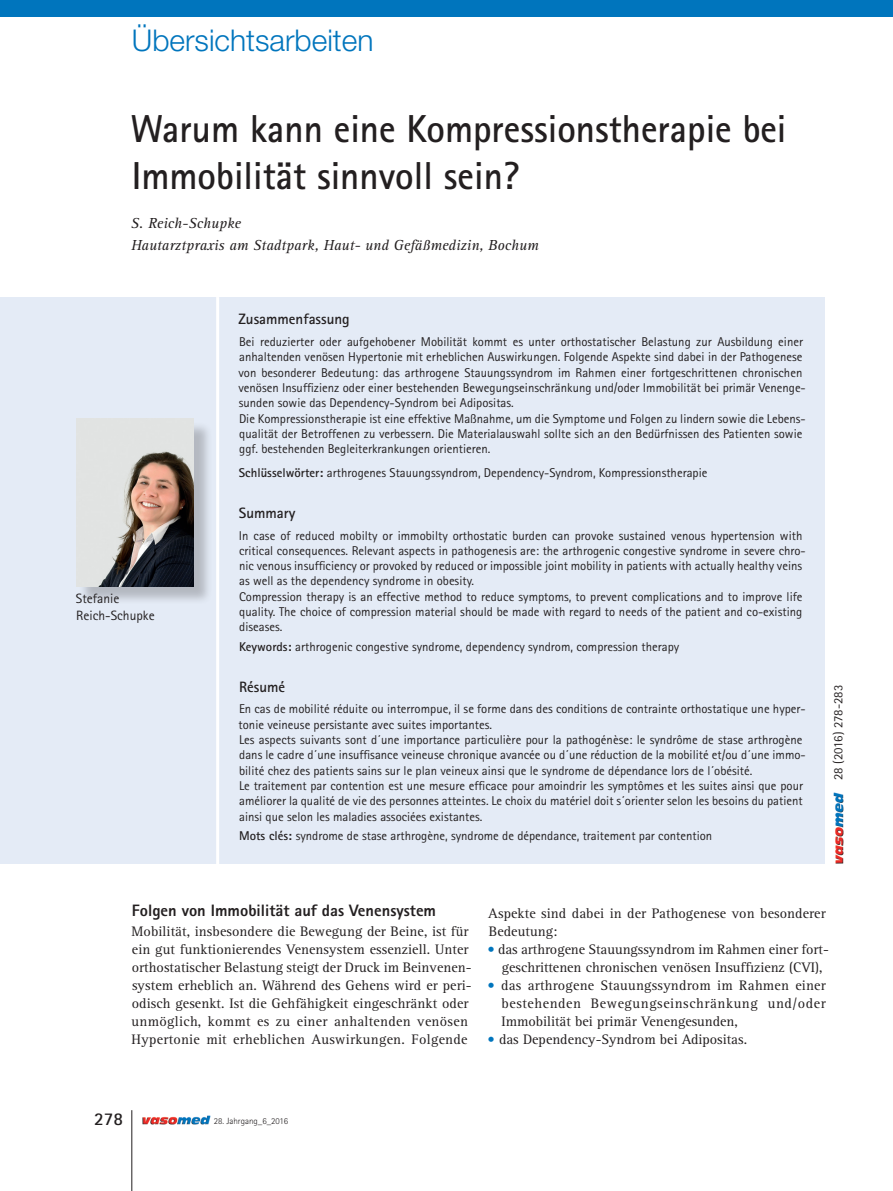
<style>
.page{position:relative;width:893px;height:1191px;background:#fff}
.page>*{position:absolute;margin:0;border:0;box-sizing:border-box;transform-origin:0 0}
._03_Head_26{font:700 39px/46.8px "Rotis Sans Serif Std";color:#231f20;scale:.95 1}
.t1{font:300 30px "Helvetica Neue LT Std";color:#0075bd}
.t2{font:700 18px "Rotis Sans Serif Std";color:#231f20}
._03_Sub_11{font:800 16.5px "Rotis Sans Serif Std";color:#231f20}
._03_Autoren{font:italic 15px "Rotis Serif Std";color:#231f20}
._03_Zusammenfassung{font:700 15px "Rotis Sans Serif Std";color:#231f20}
._03_Body{font:14.25px/18px "Rotis Serif Std";letter-spacing:.005em;color:#231f20}
._03_Body_Einz-Tab{font:14.25px/18px "Rotis Serif Std";color:#231f20;text-align:center}
._03_Inhalt_Bildunter{font:13.5px/17.2px "Rotis Sans Serif Std";color:#231f20}
._03_Zusammenfassung-2{font:12.75px/15.3px "Rotis Sans Serif Std";color:#231f20}
.t3{font:300 9px "Rotis Sans Serif Std";color:#231f20}
.s1{font-weight:700}
.s2{color:#0075bd}
</style>
<div class="page">
<img style="left:142px;top:1115px;width:68px;height:9px">
<hr style="left:132px;top:1110px;width:1px;height:81px;background:#231f20">
<div style="left:0;top:0;width:893px;height:17px;background:#0075bd"></div>
<div style="left:0;top:297px;width:825px;height:566px;background:#e4ebf6"></div>
<hr style="left:216px;top:297px;width:3px;height:580px;background:#fff">
<div style="left:79px;top:421px;width:133px;height:184px;background:#231f20;opacity:.25"></div>
<img style="left:76px;top:418px;width:118px;height:168px">
<img style="left:834px;top:792px;width:10px;height:71px">
<h2 class="t1" style="left:132px;top:22px;width:243px">Übersichtsarbeiten</h2>
<p class="_03_Head_26" style="left:131px;top:104px;width:692px">Warum kann eine Kompressionstherapie bei<br>Immobilität sinnvoll sein?</p>
<p class="_03_Autoren" style="left:131px;top:214px;width:112px">S. Reich-Schupke</p>
<p class="_03_Autoren" style="left:131px;top:237px;width:409px">Hautarztpraxis am Stadtpark, Haut- und Gefäßmedizin, Bochum</p>
<p class="_03_Inhalt_Bildunter" style="left:76px;top:590px;width:80px">Stefanie<br>Reich-Schupke</p>
<p class="_03_Zusammenfassung" style="left:238px;top:310px;width:113px">Zusammenfassung</p>
<p class="_03_Zusammenfassung-2" style="left:238px;top:334px;width:569px">Bei reduzierter oder aufgehobener Mobilität kommt es unter orthostatischer Belastung zur Ausbildung einer anhaltenden venösen Hypertonie mit erheblichen Auswirkungen. Folgende Aspekte sind dabei in der Pathogenese von besonderer Bedeutung: das arthrogene Stauungssyndrom im Rahmen einer fortgeschrittenen chronischen venösen Insuffizienz oder einer bestehenden Bewegungseinschränkung und/oder Immobilität bei primär Venenge&shy;sunden sowie das Dependency-Syndrom bei Adipositas.</p>
<p class="_03_Zusammenfassung-2" style="left:239px;top:410px;width:568px">Die Kompressionstherapie ist eine effektive Maßnahme, um die Symptome und Folgen zu lindern sowie die Lebens&shy;qualität der Betroffenen zu verbessern. Die Materialauswahl sollte sich an den Bedürfnissen des Patienten sowie ggf. bestehenden Begleiterkrankungen orientieren.</p>
<p class="_03_Zusammenfassung-2" style="left:239px;top:465px;width:470px"><span class="s1">Schlüsselwörter:</span> arthrogenes Stauungssyndrom, Dependency-Syndrom, Kompressionstherapie</p>
<p class="_03_Zusammenfassung" style="left:239px;top:503px;width:58px">Summary</p>
<p class="_03_Zusammenfassung-2" style="left:239px;top:527px;width:568px">In case of reduced mobilty or immobilty orthostatic burden can provoke sustained venous hypertension with critical consequences. Relevant aspects in pathogenesis are: the arthrogenic congestive syndrome in severe chro&shy;nic venous insufficiency or provoked by reduced or impossible joint mobility in patients with actually healthy veins as well as the dependency syndrome in obesity.</p>
<p class="_03_Zusammenfassung-2" style="left:239px;top:589px;width:565px;text-align:justify">Compression therapy is an effective method to reduce symptoms, to prevent complications and to improve life quality. The choice of compression material should be made with regard to needs of the patient and co-existing diseases.</p>
<p class="_03_Zusammenfassung-2" style="left:239px;top:639px;width:442px"><span class="s1">Keywords:</span> arthrogenic congestive syndrome, dependency syndrom, compression therapy</p>
<p class="_03_Zusammenfassung" style="left:239px;top:677px;width:48px">Résumé</p>
<p class="_03_Zusammenfassung-2" style="left:239px;top:701px;width:569px">En cas de mobilité réduite ou interrompue, il se forme dans des conditions de contrainte orthostatique une hyper&shy;tonie veineuse persistante avec suites importantes.</p>
<p class="_03_Zusammenfassung-2" style="left:239px;top:732px;width:568px">Les aspects suivants sont d´une importance particulière pour la pathogénèse: le syndrôme de stase arthrogène dans le cadre d´une insuffisance veineuse chronique avancée ou d´une réduction de la mobilité et/ou d´une immo&shy;bilité chez des patients sains sur le plan veineux ainsi que le syndrome de dépendance lors de l´obésité.</p>
<p class="_03_Zusammenfassung-2" style="left:239px;top:778px;width:566px;text-align:justify">Le traitement par contention est une mesure efficace pour amoindrir les symptômes et les suites ainsi que pour améliorer la qualité de vie des personnes atteintes. Le choix du matériel doit s´orienter selon les besoins du patient ainsi que selon les maladies associées existantes.</p>
<p class="_03_Zusammenfassung-2" style="left:239px;top:828px;width:475px"><span class="s1">Mots clés:</span> syndrome de stase arthrogène, syndrome de dépendance, traitement par contention</p>
<p class="_03_Zusammenfassung-2" style="left:831px;top:780px;width:96px;rotate:-90deg">28 (2016) 278-283</p>
<p class="_03_Sub_11" style="left:132px;top:900px;width:306px">Folgen von Immobilität auf das Venensystem</p>
<p class="_03_Body" style="left:132px;top:923px;width:342px">Mobilität, insbesondere die Bewegung der Beine, ist für ein gut funktionierendes Venensystem essenziell. Unter orthostatischer Belastung steigt der Druck im Beinvenen&shy;system erheblich an. Während des Gehens wird er peri&shy;odisch gesenkt. Ist die Gehfähigkeit eingeschränkt oder unmöglich, kommt es zu einer anhaltenden venösen Hypertonie mit erheblichen Auswirkungen. Folgende</p>
<p class="_03_Body" style="left:488px;top:905px;width:339px">Aspekte sind dabei in der Pathogenese von besonderer<br>Bedeutung:</p>
<p class="_03_Body_Einz-Tab" style="left:487px;top:941px;width:343px"><span class="s2">•</span> das arthrogene Stauungssyndrom im Rahmen einer fort&shy;geschrittenen chronischen venösen Insuffizienz (CVI),</p>
<p class="_03_Body_Einz-Tab" style="left:501px;top:977px;width:326px;text-align:justify;text-indent:-14px"><span class="s2">•</span> das arthrogene Stauungssyndrom im Rahmen einer bestehenden Bewegungseinschränkung und/oder Immobilität bei primär Venengesunden,</p>
<p class="_03_Body_Einz-Tab" style="left:487px;top:1031px;width:261px"><span class="s2">•</span> das Dependency-Syndrom bei Adipositas.</p>
<p class="t2" style="left:94px;top:1107px;width:30px">278</p>
<p class="t3" style="left:214px;top:1115px;width:76px">28. Jahrgang_6_2016</p>
</div>
